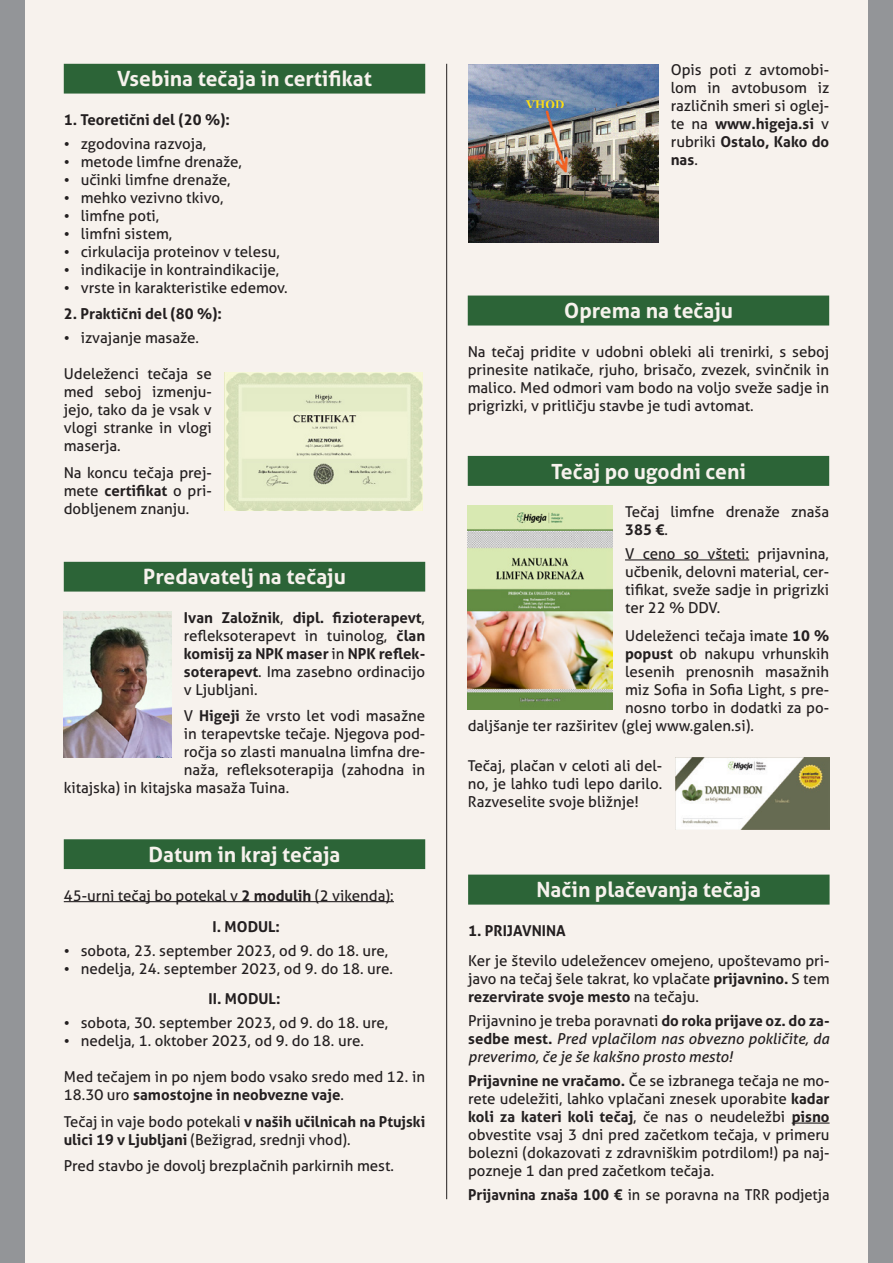
<style>
.page{position:relative;width:893px;height:1263px;background:#f7f2ed}
.page>*{position:absolute;margin:0;border:0;box-sizing:border-box;transform-origin:0 0}
.t1{font:700 21px "Aller";color:#f7f2ed}
.t2{font:15px/18px "Aller";color:#231f20;text-align:justify}
.t3{font:700 15px/18px "Aller";color:#231f20;text-align:justify}
.t4{font:italic 15px/18px "Aller";color:#231f20;text-align:justify}
.s1{font-weight:700}
.s2{font-weight:400}
.s3{font-style:normal}
.s4{font-weight:700;font-style:normal}
</style>
<div class="page">
<div style="left:0;top:0;width:24px;height:1263px;background:#939598"></div>
<div style="left:868px;top:0;width:25px;height:1263px;background:#939598"></div>
<hr style="left:625px;top:559px;width:124px;height:1px;background:#231f20">
<hr style="left:446px;top:64px;width:1px;height:1135px;background:#231f20">
<hr style="left:64px;top:901px;width:330px;height:1px;background:#231f20">
<div style="left:65px;top:65px;width:359px;height:28px;background:#2c6437"></div>
<div style="left:64px;top:64px;width:361px;height:30px;border:2px solid #2c6437"></div>
<div style="left:65px;top:562px;width:359px;height:29px;background:#2c6437"></div>
<div style="left:64px;top:562px;width:361px;height:30px;border:2px solid #2c6437"></div>
<img style="left:64px;top:612px;width:107px;height:146px">
<div style="left:65px;top:840px;width:359px;height:28px;background:#2c6437"></div>
<div style="left:64px;top:839px;width:361px;height:30px;border:2px solid #2c6437"></div>
<div style="left:468px;top:296px;width:360px;height:29px;background:#2c6437"></div>
<div style="left:468px;top:457px;width:360px;height:28px;background:#2c6437"></div>
<div style="left:468px;top:456px;width:361px;height:30px;border:2px solid #2c6437"></div>
<img style="left:468px;top:506px;width:144px;height:203px">
<div style="left:469px;top:875px;width:360px;height:29px;background:#2c6437"></div>
<div style="left:468px;top:874px;width:362px;height:30px;border:2px solid #2c6437"></div>
<hr style="left:792px;top:1122px;width:38px;height:1px;background:#231f20">
<img style="left:469px;top:65px;width:189px;height:178px">
<img style="left:225px;top:372px;width:197px;height:138px">
<img style="left:675px;top:758px;width:154px;height:71px">
<p class="t1" style="left:117px;top:66px;width:256px">Vsebina tečaja in certifikat</p>
<p class="t3" style="left:64px;top:110px;width:167px">1. Teoretični del (20 %):</p>
<p class="t2" style="left:64px;top:134px;width:144px">• zgodovina razvoja,</p>
<p class="t2" style="left:64px;top:152px;width:180px">• metode limfne drenaže,</p>
<p class="t2" style="left:64px;top:170px;width:168px">• učinki limfne drenaže,</p>
<p class="t2" style="left:64px;top:188px;width:161px">• mehko vezivno tkivo,</p>
<p class="t2" style="left:64px;top:206px;width:97px">• limfne poti,</p>
<p class="t2" style="left:64px;top:224px;width:110px">• limfni sistem,</p>
<p class="t2" style="left:64px;top:242px;width:218px">• cirkulacija proteinov v telesu,</p>
<p class="t2" style="left:64px;top:260px;width:217px">• indikacije in kontraindikacije,</p>
<p class="t2" style="left:64px;top:278px;width:225px">• vrste in karakteristike edemov.</p>
<p class="t3" style="left:64px;top:305px;width:160px">2. Praktični del (80 %):</p>
<p class="t2" style="left:64px;top:329px;width:137px">• izvajanje masaže.</p>
<p class="t2" style="left:64px;top:365px;width:149px">Udeleženci tečaja se med seboj izmenju&shy;jejo, tako da je vsak v vlogi stranke in vlogi maserja.</p>
<p class="t2" style="left:64px;top:463px;width:149px">Na koncu tečaja prej&shy;mete <span class="s1">certifikat</span> o pri&shy;dobljenem znanju.</p>
<p class="t1" style="left:143px;top:564px;width:204px">Predavatelj na tečaju</p>
<p class="t3" style="left:184px;top:608px;width:243px">Ivan Založnik<span class="s2">,</span> dipl. fizioterapevt<span class="s2">, refleksoterapevt in tuinolog,</span> član komisij za NPK maser <span class="s2">in</span> NPK reflek&shy;soterapevt<span class="s2">. Ima zasebno ordinacijo v Ljubljani.</span></p>
<p class="t2" style="left:184px;top:707px;width:243px">V <span class="s1">Higeji</span> že vrsto let vodi masažne</p>
<p class="t2" style="left:184px;top:725px;width:243px">in terapevtske tečaje. Njegova pod-</p>
<p class="t2" style="left:184px;top:743px;width:243px">ročja so zlasti manualna limfna dre-</p>
<p class="t2" style="left:184px;top:761px;width:243px">naža, refleksoterapija (zahodna in</p>
<p class="t2" style="left:64px;top:779px;width:227px">kitajska) in kitajska masaža Tuina.</p>
<p class="t1" style="left:149px;top:841px;width:193px">Datum in kraj tečaja</p>
<p class="t2" style="left:64px;top:886px;width:332px">45-urni tečaj bo potekal v <span class="s1">2 modulih</span> (2 vikenda):</p>
<p class="t3" style="left:213px;top:917px;width:69px">I. MODUL:</p>
<p class="t2" style="left:64px;top:941px;width:326px">• sobota, 23. september 2023, od 9. do 18. ure,</p>
<p class="t2" style="left:64px;top:959px;width:331px">• nedelja, 24. september 2023, od 9. do 18. ure.</p>
<p class="t3" style="left:209px;top:990px;width:73px">II. MODUL:</p>
<p class="t2" style="left:64px;top:1014px;width:326px">• sobota, 30. september 2023, od 9. do 18. ure,</p>
<p class="t2" style="left:64px;top:1032px;width:302px">• nedelja, 1. oktober 2023, od 9. do 18. ure.</p>
<p class="t2" style="left:64px;top:1068px;width:363px">Med tečajem in po njem bodo vsako sredo med 12. in<br>18.30 uro <span class="s1">samostojne in neobvezne vaje</span>.</p>
<p class="t2" style="left:64px;top:1112px;width:363px">Tečaj in vaje bodo potekali <span class="s1">v naših učilnicah na Ptujski ulici 19 v Ljubljani</span> (Bežigrad, srednji vhod).</p>
<p class="t2" style="left:64px;top:1157px;width:332px">Pred stavbo je dovolj brezplačnih parkirnih mest.</p>
<p class="t2" style="left:671px;top:60px;width:160px">Opis poti z avtomobi&shy;lom in avtobusom iz različnih smeri si oglej&shy;te na <span class="s1">www.higeja.si</span> v rubriki <span class="s1">Ostalo, Kako do nas</span>.</p>
<p class="t1" style="left:564px;top:297px;width:170px">Oprema na tečaju</p>
<p class="t2" style="left:468px;top:342px;width:363px">Na tečaj pridite v udobni obleki ali trenirki, s seboj prinesite natikače, rjuho, brisačo, zvezek, svinčnik in malico. Med odmori vam bodo na voljo sveže sadje in prigrizki, v pritličju stavbe je tudi avtomat.</p>
<p class="t1" style="left:551px;top:458px;width:196px">Tečaj po ugodni ceni</p>
<p class="t2" style="left:625px;top:503px;width:206px">Tečaj limfne drenaže znaša<br><span class="s1">385 €</span>.</p>
<p class="t2" style="left:625px;top:545px;width:206px">V ceno so všteti: prijavnina, učbenik, delovni material, cer&shy;tifikat, sveže sadje in prigrizki ter 22 % DDV.</p>
<p class="t2" style="left:625px;top:627px;width:206px">Udeleženci tečaja imate <span class="s1">10 %</span></p>
<p class="t2" style="left:625px;top:645px;width:206px"><span class="s1">popust</span> ob nakupu vrhunskih</p>
<p class="t2" style="left:625px;top:663px;width:206px">lesenih prenosnih masažnih</p>
<p class="t2" style="left:625px;top:681px;width:206px">miz Sofia in Sofia Light, s pre-</p>
<p class="t2" style="left:625px;top:699px;width:206px">nosno torbo in dodatki za po-</p>
<p class="t2" style="left:468px;top:717px;width:288px">daljšanje ter razširitev (glej www.galen.si).</p>
<p class="t2" style="left:468px;top:757px;width:196px">Tečaj, plačan v celoti ali del&shy;no, je lahko tudi lepo darilo.<br>Razveselite svoje bližnje!</p>
<p class="t1" style="left:537px;top:876px;width:226px">Način plačevanja tečaja</p>
<p class="t3" style="left:468px;top:922px;width:99px">1. PRIJAVNINA</p>
<p class="t2" style="left:468px;top:952px;width:363px">Ker je število udeležencev omejeno, upoštevamo pri&shy;javo na tečaj šele takrat, ko vplačate <span class="s1">prijavnino.</span> S tem <span class="s1">rezervirate svoje mesto</span> na tečaju.</p>
<p class="t4" style="left:468px;top:1012px;width:363px"><span class="s3">Prijavnino je treba poravnati</span> <span class="s4">do roka prijave oz. do za&shy;sedbe mest.</span> Pred vplačilom nas obvezno pokličite, da preverimo, če je še kakšno prosto mesto!</p>
<p class="t2" style="left:468px;top:1072px;width:363px"><span class="s1">Prijavnine ne vračamo.</span> Če se izbranega tečaja ne mo&shy;rete udeležiti, lahko vplačani znesek uporabite <span class="s1">kadar koli za kateri koli tečaj</span>, če nas o neudeležbi <span class="s1">pisno </span>obvestite vsaj 3 dni pred začetkom tečaja, v primeru bolezni (dokazovati z zdravniškim potrdilom!) pa naj&shy;pozneje 1 dan pred začetkom tečaja.</p>
<p class="t2" style="left:468px;top:1186px;width:363px"><span class="s1">Prijavnina znaša 100 €</span> in se poravna na TRR podjetja</p>
</div>
